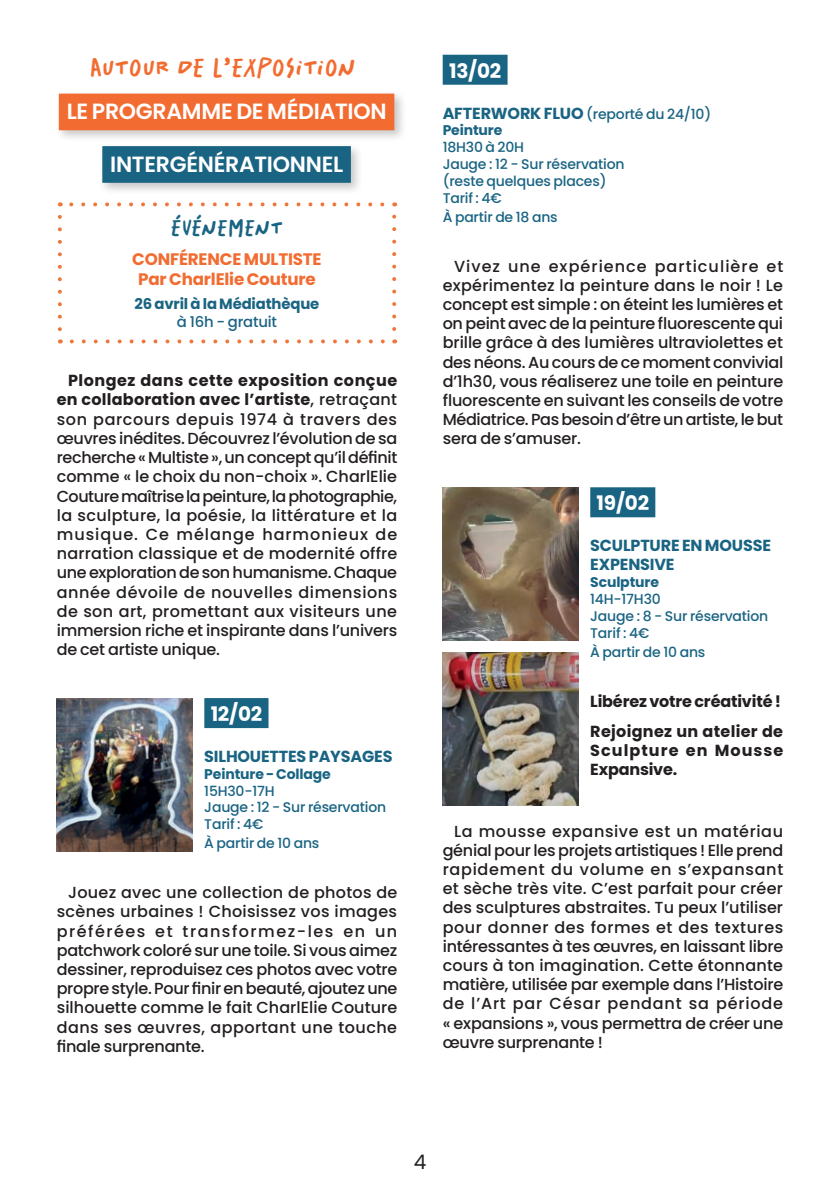
<style>
.page{position:relative;width:840px;height:1191px;background:#fff}
.page>*{position:absolute;margin:0;border:0;box-sizing:border-box;transform-origin:0 0}
.t1{font:27.2px "Salted";letter-spacing:-.015em;color:#f26c31}
.t2{font:23.6px "Salted";letter-spacing:-.02em;color:#1a6483}
.t3{font:600 22px "Poppins";letter-spacing:-.01em;color:#fff}
.t4{font:700 20px "Poppins";letter-spacing:-.01em;color:#fff}
.t5{font:20px "Poppins";color:#231f20}
.t6{font:700 16.6px/20px "Poppins";letter-spacing:-.01em;color:#f26c31;text-align:center}
.t7{font:500 16px/19.2px "Poppins";letter-spacing:-.015em;color:#231f20;text-align:justify}
.t8{font:700 16px/19.2px "Poppins";letter-spacing:-.01em;color:#1a6483}
.t9{font:700 16px/30.6px "Poppins";letter-spacing:-.01em;color:#231f20}
.t10{font:700 16px/19.2px "Poppins";letter-spacing:.065em;color:#231f20}
.t11{font:700 14.8px "Poppins";letter-spacing:-.01em;color:#1a6483}
.t12{font:500 14.8px "Poppins";letter-spacing:-.015em;color:#1a6483}
.t13{font:500 14px/16.8px "Poppins";letter-spacing:-.015em;color:#1a6483}
.t14{font:700 14px "Poppins";letter-spacing:-.01em;color:#1a6483}
.s1{font-weight:700}
.s2{font-weight:700;font-size:16px}
</style>
<div class="page">
<div style="left:55px;top:90px;width:351px;height:53px;background:#231f20;opacity:.25"></div>
<div style="left:59px;top:94px;width:335px;height:36px;background:#f26c31"></div>
<div style="left:99px;top:143px;width:264px;height:52px;background:#231f20;opacity:.25"></div>
<div style="left:102px;top:146px;width:249px;height:37px;background:#1a6483"></div>
<div style="left:204px;top:698px;width:64px;height:30px;background:#1a6483"></div>
<div style="left:442px;top:55px;width:65px;height:30px;background:#1a6483"></div>
<div style="left:590px;top:487px;width:65px;height:30px;background:#1a6483"></div>
<svg style="left:72px;top:339px;width:313px;height:4px"></svg>
<svg style="left:58px;top:217px;width:4px;height:126px"></svg>
<svg style="left:392px;top:202px;width:4px;height:127px"></svg>
<svg style="left:60px;top:202px;width:322px;height:4px"></svg>
<img style="left:57px;top:698px;width:136px;height:153px">
<img style="left:442px;top:488px;width:136px;height:153px">
<img style="left:442px;top:652px;width:136px;height:153px">
<h1 class="t1" style="left:90px;top:53px;width:268px">Autour de l’exposition</h1>
<h3 class="t3" style="left:67px;top:101px;width:321px">LE PROGRAMME DE MÉDIATION</h3>
<h3 class="t3" style="left:110px;top:154px;width:234px">INTERGÉNÉRATIONNEL</h3>
<h2 class="t2" style="left:170px;top:215px;width:114px">événement</h2>
<p class="t6" style="left:132px;top:249px;width:191px">CONFÉRENCE MULTISTE<br>Par CharlElie Couture</p>
<p class="t11" style="left:134px;top:294px;width:186px">26 avril à la Médiathèque</p>
<p class="t12" style="left:177px;top:313px;width:101px">à 16h - gratuit</p>
<p class="t7" style="left:57px;top:371px;width:342px;text-indent:11px"><span class="s1">Plongez dans cette exposition conçue en collaboration avec l’artiste</span>, retraçant son parcours depuis 1974 à travers des œuvres inédites. Découvrez l’évolution de sa recherche « Multiste », un concept qu’il définit comme « le choix du non-choix ». CharlElie Couture maîtrise la peinture, la photographie, la sculpture, la poésie, la littérature et la musique. Ce mélange harmonieux de narration classique et de modernité offre une exploration de son humanisme. Chaque année dévoile de nouvelles dimensions de son art, promettant aux visiteurs une immersion riche et inspirante dans l’univers de cet artiste unique.</p>
<p class="t4" style="left:210px;top:702px;width:53px">12/02</p>
<p class="t8" style="left:204px;top:747px;width:190px">SILHOUETTES PAYSAGES</p>
<p class="t14" style="left:204px;top:765px;width:128px">Peinture - Collage</p>
<p class="t13" style="left:204px;top:782px;width:183px">15H30-17H<br>Jauge : 12 - Sur réservation<br>Tarif : 4€</p>
<p class="t13" style="left:204px;top:835px;width:117px">À partir de 10 ans</p>
<p class="t7" style="left:57px;top:883px;width:342px;text-indent:11px">Jouez avec une collection de photos de scènes urbaines ! Choisissez vos images préférées et transformez-les en un patchwork coloré sur une toile. Si vous aimez dessiner, reproduisez ces photos avec votre propre style. Pour finir en beauté, ajoutez une silhouette comme le fait CharlElie Couture dans ses œuvres, apportant une touche finale surprenante.</p>
<p class="t4" style="left:449px;top:59px;width:54px">13/02</p>
<p class="t13" style="left:442px;top:105px;width:270px"><span class="s2">AFTERWORK FLUO</span> (reporté du 24/10)<br><span class="s1">Peinture</span></p>
<p class="t13" style="left:442px;top:139px;width:183px">18H30 à 20H<br>Jauge : 12 - Sur réservation (reste quelques places)<br>Tarif : 4€</p>
<p class="t13" style="left:442px;top:209px;width:116px">À partir de 18 ans</p>
<p class="t7" style="left:442px;top:256px;width:342px;text-indent:11px">Vivez une expérience particulière et expérimentez la peinture dans le noir ! Le concept est simple : on éteint les lumières et on peint avec de la peinture fluorescente qui brille grâce à des lumières ultraviolettes et des néons. Au cours de ce moment convivial d’1h30, vous réaliserez une toile en peinture fluorescente en suivant les conseils de votre Médiatrice. Pas besoin d’être un artiste, le but sera de s’amuser.</p>
<p class="t4" style="left:596px;top:491px;width:54px">19/02</p>
<p class="t8" style="left:590px;top:536px;width:182px">SCULPTURE EN MOUSSE<br>EXPENSIVE</p>
<p class="t14" style="left:590px;top:574px;width:70px">Sculpture</p>
<p class="t13" style="left:590px;top:591px;width:179px">14H-17H30<br>Jauge : 8 - Sur réservation<br>Tarif : 4€</p>
<p class="t13" style="left:590px;top:643px;width:117px">À partir de 10 ans</p>
<p class="t9" style="left:590px;top:686px;width:194px">Libérez votre créativité !<br>Rejoignez un atelier de</p>
<p class="t10" style="left:590px;top:741px;width:194px">Sculpture en Mousse<br>Expansive.</p>
<p class="t7" style="left:442px;top:821px;width:342px;text-indent:11px">La mousse expansive est un matériau génial pour les projets artistiques ! Elle prend rapidement du volume en s’expansant et sèche très vite. C’est parfait pour créer des sculptures abstraites. Tu peux l’utiliser pour donner des formes et des textures intéressantes à tes œuvres, en laissant libre cours à ton imagination. Cette étonnante matière, utilisée par exemple dans l’Histoire de l’Art par César pendant sa période « expansions », vous permettra de créer une œuvre surprenante !</p>
<p class="t5" style="left:413px;top:1150px;width:14px">4</p>
</div>
